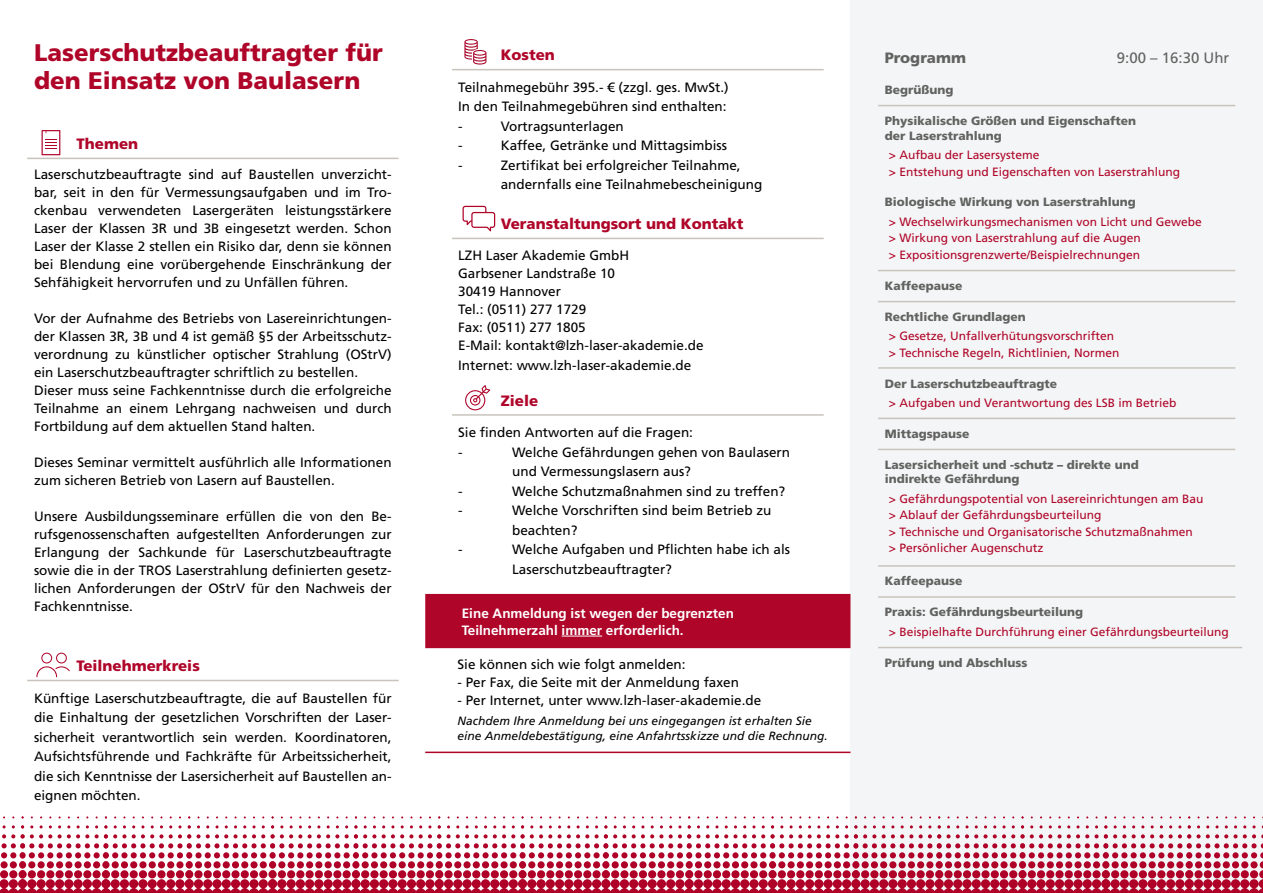
<style>
.page{position:relative;width:1263px;height:893px;background:#fff}
.page>*{position:absolute;margin:0;border:0;box-sizing:border-box;transform-origin:0 0}
.t1{font:900 24px/28.8px "Frutiger LT Std";color:#af0529}
.t2{font:900 15px "Frutiger LT Std";color:#af0529}
.t3{font:15px "Frutiger LT Std";color:#626261}
.t4{font:900 15px "Frutiger LT Std";color:#626261}
.t5{font:13.5px/18px "Frutiger LT Std";color:#000}
.t6{font:700 13.5px/16.5px "Frutiger LT Std";color:#fff}
.t7{font:12px/16.5px "Frutiger LT Std";color:#af0529}
.t8{font:900 12px/14.4px "Frutiger LT Std";color:#626261}
.t9{font:italic 12px/15px "Frutiger LT Std";color:#000}
</style>
<div class="page">
<div style="left:850px;top:0;width:413px;height:893px;background:#f4f5f6"></div>
<hr style="left:878px;top:647px;width:364px;height:1px;background:#c8c3bc">
<hr style="left:878px;top:270px;width:357px;height:1px;background:#c8c3bc">
<hr style="left:878px;top:105px;width:357px;height:1px;background:#c8c3bc">
<hr style="left:878px;top:301px;width:357px;height:1px;background:#c8c3bc">
<hr style="left:878px;top:418px;width:357px;height:1px;background:#c8c3bc">
<hr style="left:878px;top:449px;width:357px;height:1px;background:#c8c3bc">
<hr style="left:878px;top:565px;width:357px;height:2px;background:#c8c3bc">
<hr style="left:878px;top:596px;width:357px;height:2px;background:#c8c3bc">
<svg style="left:465px;top:385px;width:25px;height:25px"></svg>
<svg style="left:42px;top:130px;width:18px;height:25px"></svg>
<svg style="left:36px;top:653px;width:34px;height:24px"></svg>
<svg style="left:858px;top:834px;width:235px;height:59px"></svg>
<svg style="left:608px;top:834px;width:250px;height:59px"></svg>
<svg style="left:275px;top:834px;width:333px;height:59px"></svg>
<svg style="left:0;top:834px;width:275px;height:59px"></svg>
<svg style="left:1093px;top:834px;width:170px;height:59px"></svg>
<div style="left:425px;top:594px;width:425px;height:54px;background:#af0529"></div>
<hr style="left:562px;top:636px;width:40px;height:1px;background:#fff">
<hr style="left:452px;top:69px;width:372px;height:1px;background:#c8c3bc">
<hr style="left:452px;top:238px;width:372px;height:1px;background:#c8c3bc">
<hr style="left:452px;top:414px;width:372px;height:2px;background:#c8c3bc">
<hr style="left:27px;top:158px;width:371px;height:1px;background:#c8c3bc">
<hr style="left:27px;top:680px;width:372px;height:1px;background:#c8c3bc">
<hr style="left:425px;top:752px;width:425px;height:1px;background:#af0529">
<svg style="left:464px;top:39px;width:22px;height:26px"></svg>
<svg style="left:462px;top:206px;width:33px;height:25px"></svg>
<hr style="left:878px;top:367px;width:357px;height:2px;background:#c8c3bc">
<h1 class="t1" style="left:34px;top:38px;width:350px">Laserschutzbeauftragter für den Einsatz von Baulasern</h1>
<p class="t2" style="left:77px;top:135px;width:63px">Themen</p>
<p class="t5" style="left:34px;top:166px;width:359px;text-align:justify">Laserschutzbeauftragte sind auf Baustellen unverzicht&shy;bar, seit in den für Vermessungsaufgaben und im Tro&shy;ckenbau verwendeten Lasergeräten leistungsstärkere Laser der Klassen 3R und 3B eingesetzt werden. Schon Laser der Klasse 2 stellen ein Risiko dar, denn sie können bei Blendung eine vorübergehende Einschränkung der Sehfähigkeit hervorrufen und zu Unfällen führen.</p>
<p class="t5" style="left:34px;top:310px;width:359px">Vor der Aufnahme des Betriebs von Lasereinrichtungen&shy;der Klassen 3R, 3B und 4 ist gemäß §5 der Arbeitsschutz&shy;verordnung zu künstlicher optischer Strahlung (OStrV) ein Laserschutzbeauftragter schriftlich zu bestellen.<br>Dieser muss seine Fachkenntnisse durch die erfolgreiche Teilnahme an einem Lehrgang nachweisen und durch Fortbildung auf dem aktuellen Stand halten.</p>
<p class="t5" style="left:34px;top:454px;width:359px">Dieses Seminar vermittelt ausführlich alle Informationen zum sicheren Betrieb von Lasern auf Baustellen.</p>
<p class="t5" style="left:34px;top:508px;width:359px;text-align:justify">Unsere Ausbildungsseminare erfüllen die von den Be&shy;rufsgenossenschaften aufgestellten Anforderungen zur Erlangung der Sachkunde für Laserschutzbeauftragte sowie die in der TROS Laserstrahlung definierten gesetz&shy;lichen Anforderungen der OStrV für den Nachweis der Fachkenntnisse.</p>
<p class="t2" style="left:77px;top:657px;width:125px">Teilnehmerkreis</p>
<p class="t5" style="left:34px;top:688px;width:359px;line-height:19.5px;text-align:justify">Künftige Laserschutzbeauftragte, die auf Baustellen für die Einhaltung der gesetzlichen Vorschriften der Laser&shy;sicherheit verantwortlich sein werden. Koordinatoren, Aufsichtsführende und Fachkräfte für Arbeitssicherheit, die sich Kenntnisse der Lasersicherheit auf Baustellen an&shy;eignen möchten.</p>
<p class="t2" style="left:501px;top:46px;width:56px">Kosten</p>
<p class="t5" style="left:458px;top:77px;width:272px;line-height:19.5px">Teilnahmegebühr 395.- € (zzgl. ges. MwSt.)<br>In den Teilnahmegebühren sind enthalten: -</p>
<p class="t5" style="left:501px;top:117px;width:125px">Vortragsunterlagen</p>
<p class="t5" style="left:458px;top:137px;width:6px">-</p>
<p class="t5" style="left:501px;top:137px;width:228px">Kaffee, Getränke und Mittagsimbiss</p>
<p class="t5" style="left:458px;top:156px;width:6px">-</p>
<p class="t5" style="left:501px;top:155px;width:263px;line-height:19.5px">Zertifikat bei erfolgreicher Teilnahme, andernfalls eine Teilnahmebescheinigung</p>
<p class="t2" style="left:501px;top:214px;width:244px">Veranstaltungsort und Kontakt</p>
<p class="t5" style="left:458px;top:247px;width:247px">LZH Laser Akademie GmbH<br>Garbsener Landstraße 10<br>30419 Hannover<br>Tel.: (0511) 277 1729<br>Fax: (0511) 277 1805<br>E-Mail: kontakt@lzh-laser-akademie.de</p>
<p class="t5" style="left:458px;top:356px;width:235px">Internet: www.lzh-laser-akademie.de</p>
<p class="t2" style="left:501px;top:391px;width:39px">Ziele</p>
<p class="t5" style="left:458px;top:423px;width:236px;line-height:19.5px">Sie finden Antworten auf die Fragen: -</p>
<p class="t5" style="left:512px;top:442px;width:279px;line-height:19.5px">Welche Gefährdungen gehen von Baulasern und Vermessungslasern aus?</p>
<p class="t5" style="left:458px;top:482px;width:6px">-</p>
<p class="t5" style="left:512px;top:482px;width:275px">Welche Schutzmaßnahmen sind zu treffen?</p>
<p class="t5" style="left:458px;top:502px;width:6px">-</p>
<p class="t5" style="left:512px;top:501px;width:261px;line-height:19.5px">Welche Vorschriften sind beim Betrieb zu beachten?</p>
<p class="t5" style="left:458px;top:541px;width:6px">-</p>
<p class="t5" style="left:512px;top:540px;width:279px;line-height:19.5px">Welche Aufgaben und Pflichten habe ich als<br>Laserschutzbeauftragter?</p>
<p class="t6" style="left:462px;top:605px;width:274px">Eine Anmeldung ist wegen der begrenzten<br>Teilnehmerzahl immer erforderlich.</p>
<p class="t5" style="left:458px;top:656px;width:230px">Sie können sich wie folgt anmelden:</p>
<p class="t5" style="left:458px;top:674px;width:283px">- Per Fax, die Seite mit der Anmeldung faxen</p>
<p class="t5" style="left:458px;top:692px;width:305px">- Per Internet, unter www.lzh-laser-akademie.de</p>
<p class="t9" style="left:458px;top:713px;width:372px">Nachdem Ihre Anmeldung bei uns eingegangen ist erhalten Sie eine Anmeldebestätigung, eine Anfahrtsskizze und die Rechnung.</p>
<p class="t4" style="left:885px;top:48px;width:83px">Programm</p>
<p class="t3" style="left:1117px;top:49px;width:114px">9:00 – 16:30 Uhr</p>
<p class="t8" style="left:885px;top:83px;width:70px">Begrüßung</p>
<p class="t8" style="left:885px;top:114px;width:253px">Physikalische Größen und Eigenschaften der Laserstrahlung</p>
<p class="t7" style="left:889px;top:147px;width:293px">&gt; Aufbau der Lasersysteme<br>&gt; Entstehung und Eigenschaften von Laserstrahlung</p>
<p class="t8" style="left:885px;top:195px;width:253px">Biologische Wirkung von Laserstrahlung</p>
<p class="t7" style="left:889px;top:214px;width:314px">&gt; Wechselwirkungsmechanismen von Licht und Gewebe &gt; Wirkung von Laserstrahlung auf die Augen<br>&gt; Expositionsgrenzwerte/Beispielrechnungen</p>
<p class="t8" style="left:885px;top:278px;width:79px">Kaffeepause</p>
<p class="t8" style="left:885px;top:309px;width:143px">Rechtliche Grundlagen</p>
<p class="t7" style="left:889px;top:328px;width:232px">&gt; Gesetze, Unfallverhütungsvorschriften &gt; Technische Regeln, Richtlinien, Normen</p>
<p class="t8" style="left:885px;top:376px;width:174px">Der Laserschutzbeauftragte</p>
<p class="t7" style="left:889px;top:395px;width:289px">&gt; Aufgaben und Verantwortung des LSB im Betrieb</p>
<p class="t8" style="left:885px;top:427px;width:86px">Mittagspause</p>
<p class="t8" style="left:885px;top:457px;width:256px">Lasersicherheit und -schutz – direkte und indirekte Gefährdung</p>
<p class="t7" style="left:889px;top:490px;width:316px">&gt; Gefährdungspotential von Lasereinrichtungen am Bau &gt; Ablauf der Gefährdungsbeurteilung<br>&gt; Technische und Organisatorische Schutzmaßnahmen<br>&gt; Persönlicher Augenschutz</p>
<p class="t8" style="left:885px;top:574px;width:79px">Kaffeepause</p>
<p class="t8" style="left:885px;top:605px;width:200px">Praxis: Gefährdungsbeurteilung</p>
<p class="t7" style="left:889px;top:623px;width:341px">&gt; Beispielhafte Durchführung einer Gefährdungsbeurteilung</p>
<p class="t8" style="left:885px;top:655px;width:144px">Prüfung und Abschluss</p>
</div>
